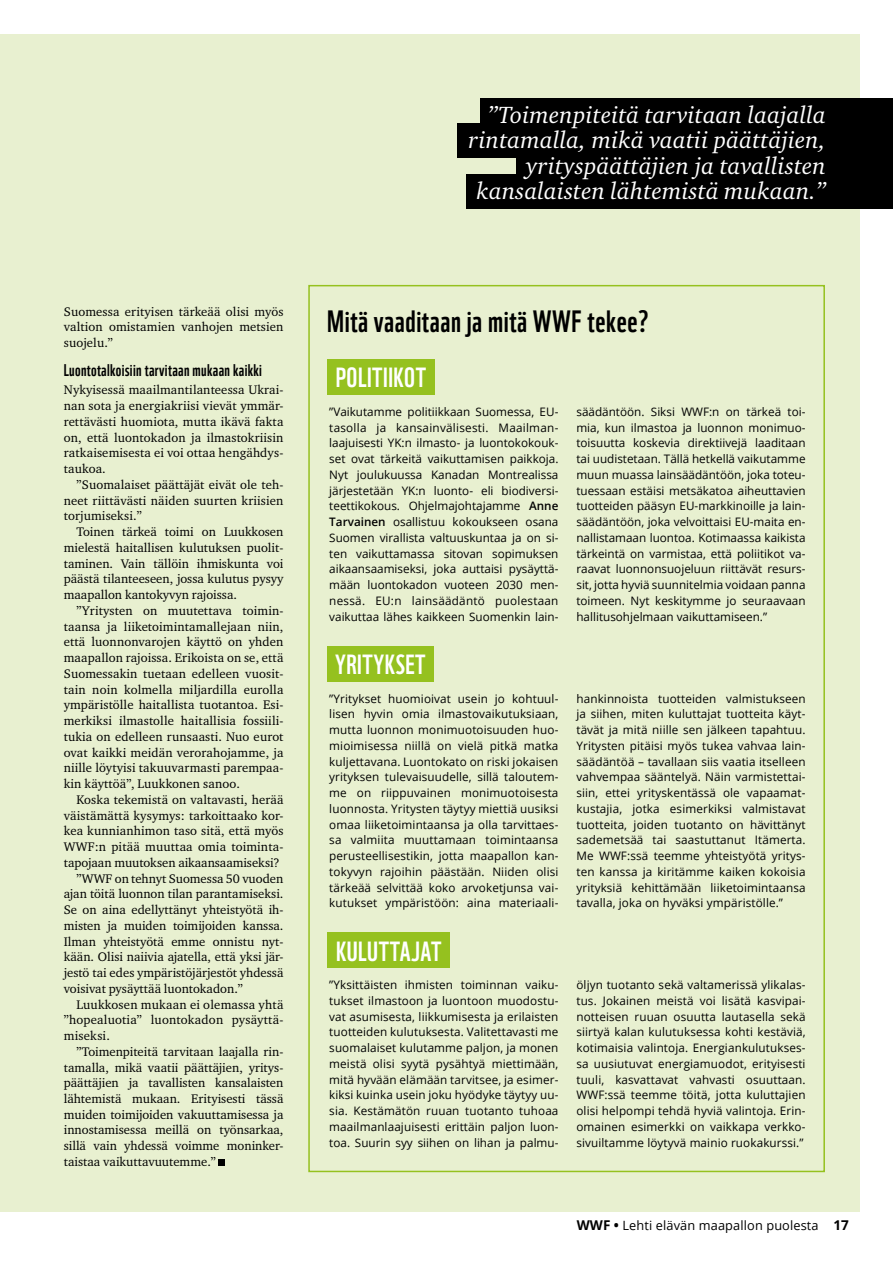
<style>
.page{position:relative;width:893px;height:1263px;background:#fff}
.page>*{position:absolute;margin:0;border:0;box-sizing:border-box;transform-origin:0 0}
.t1{font:30px "WWF";letter-spacing:.02em;color:#000}
.t2{font:27px "WWF";letter-spacing:.02em;color:#fff}
.t3{font:italic 24px/25.5px "Charter ITC Pro";letter-spacing:.01em;color:#fff;text-align:right}
.t4{font:16.5px "WWF";letter-spacing:.02em;color:#000}
.t5{font:12.75px/15.8px "Charter ITC Pro";color:#000;text-align:justify}
.t6{font:12.75px "Open Sans";letter-spacing:.01em;color:#000}
.t7{font:11.7px/15.8px "Open Sans";letter-spacing:.01em;color:#000;text-align:justify}
.s1{font-weight:600}
.s2{font-weight:700;font-size:13.5px}
</style>
<div class="page">
<div style="left:0;top:35px;width:859px;height:1177px;background:#e8f0d0"></div>
<svg style="left:219px;top:1160px;width:6px;height:6px"></svg>
<div style="left:467px;top:174px;width:426px;height:34px;background:#000"></div>
<div style="left:516px;top:151px;width:377px;height:34px;background:#000"></div>
<div style="left:458px;top:124px;width:435px;height:34px;background:#000"></div>
<div style="left:480px;top:98px;width:413px;height:34px;background:#000"></div>
<div style="left:327px;top:359px;width:108px;height:36px;background:#95c11f"></div>
<div style="left:327px;top:646px;width:106px;height:36px;background:#95c11f"></div>
<div style="left:327px;top:932px;width:123px;height:36px;background:#95c11f"></div>
<p class="t5" style="left:64px;top:303px;width:221px">Suomessa erityisen tärkeää olisi myös valtion omistamien vanhojen metsien suojelu.”</p>
<h3 class="t4" style="left:64px;top:357px;width:200px">Luontotalkoisiin tarvitaan mukaan kaikki</h3>
<p class="t5" style="left:64px;top:382px;width:221px">Nykyisessä maailmantilanteessa Ukrai&shy;nan sota ja energiakriisi vievät ymmär&shy;rettävästi huomiota, mutta ikävä fakta on, että luontokadon ja ilmastokriisin ratkaisemisesta ei voi ottaa hengähdys&shy;taukoa.</p>
<p class="t5" style="left:64px;top:476px;width:221px;text-indent:13px">”Suomalaiset päättäjät eivät ole teh&shy;neet riittävästi näiden suurten kriisien torjumiseksi.”</p>
<p class="t5" style="left:64px;top:524px;width:221px;text-indent:13px">Toinen tärkeä toimi on Luukkosen mielestä haitallisen kulutuksen puolit&shy;taminen. Vain tällöin ihmiskunta voi päästä tilanteeseen, jossa kulutus pysyy maapallon kantokyvyn rajoissa.</p>
<p class="t5" style="left:64px;top:602px;width:221px;text-indent:13px">”Yritysten on muutettava toimin&shy;taansa ja liiketoimintamallejaan niin, että luonnonvarojen käyttö on yhden maapallon rajoissa. Erikoista on se, että Suomessakin tuetaan edelleen vuosit&shy;tain noin kolmella miljardilla eurolla ympäristölle haitallista tuotantoa. Esi&shy;merkiksi ilmastolle haitallisia fossiili&shy;tukia on edelleen runsaasti. Nuo eurot ovat kaikki meidän verorahojamme, ja niille löytyisi takuuvarmasti parempaa&shy;kin käyttöä”, Luukkonen sanoo.</p>
<p class="t5" style="left:77px;top:791px;width:208px">Koska tekemistä on valtavasti, herää</p>
<p class="t5" style="left:64px;top:807px;width:221px">väistämättä kysymys: tarkoittaako kor-</p>
<p class="t5" style="left:64px;top:823px;width:221px">kea kunnianhimon taso sitä, että myös</p>
<p class="t5" style="left:64px;top:838px;width:221px">WWF:n pitää muuttaa omia toiminta-</p>
<p class="t5" style="left:64px;top:854px;width:217px">tapojaan muutoksen aikaansaamiseksi?</p>
<p class="t5" style="left:77px;top:870px;width:208px">”WWF on tehnyt Suomessa 50 vuoden</p>
<p class="t5" style="left:64px;top:886px;width:221px">ajan töitä luonnon tilan parantamiseksi.</p>
<p class="t5" style="left:64px;top:901px;width:221px">Se on aina edellyttänyt yhteistyötä ih-</p>
<p class="t5" style="left:64px;top:917px;width:221px">misten ja muiden toimijoiden kanssa.</p>
<p class="t5" style="left:64px;top:933px;width:221px">Ilman yhteistyötä emme onnistu nyt-</p>
<p class="t5" style="left:64px;top:949px;width:221px">kään. Olisi naiivia ajatella, että yksi jär-</p>
<p class="t5" style="left:64px;top:964px;width:221px">jestö tai edes ympäristöjärjestöt yhdessä</p>
<p class="t5" style="left:64px;top:980px;width:181px">voisivat pysäyttää luontokadon.”</p>
<p class="t5" style="left:77px;top:996px;width:208px">Luukkosen mukaan ei olemassa yhtä</p>
<p class="t5" style="left:64px;top:1012px;width:221px">”hopealuotia” luontokadon pysäyttä-</p>
<p class="t5" style="left:64px;top:1027px;width:48px">miseksi.</p>
<p class="t5" style="left:77px;top:1043px;width:208px">”Toimenpiteitä tarvitaan laajalla rin-</p>
<p class="t5" style="left:64px;top:1059px;width:221px">tamalla, mikä vaatii päättäjien, yritys-</p>
<p class="t5" style="left:64px;top:1075px;width:221px">päättäjien ja tavallisten kansalaisten</p>
<p class="t5" style="left:64px;top:1090px;width:221px">lähtemistä mukaan. Erityisesti tässä</p>
<p class="t5" style="left:64px;top:1106px;width:221px">muiden toimijoiden vakuuttamisessa ja</p>
<p class="t5" style="left:64px;top:1122px;width:221px">innostamisessa meillä on työnsarkaa,</p>
<p class="t5" style="left:64px;top:1138px;width:221px">sillä vain yhdessä voimme moninker-</p>
<p class="t5" style="left:64px;top:1153px;width:154px">taistaa vaikuttavuutemme.”</p>
<h3 class="t3" style="left:468px;top:101px;width:359px">”Toimenpiteitä tarvitaan laajalla rintamalla, mikä vaatii päättäjien, yrityspäättäjien ja tavallisten kansalaisten lähtemistä mukaan.”</h3>
<h1 class="t1" style="left:327px;top:298px;width:323px">Mitä vaaditaan ja mitä WWF tekee?</h1>
<h2 class="t2" style="left:336px;top:356px;width:92px">POLITIIKOT</h2>
<p class="t7" style="left:329px;top:403px;width:231px">”Vaikutamme politiikkaan Suomessa, EU&shy;tasolla ja kansainvälisesti. Maailman&shy;laajuisesti YK:n ilmasto- ja luontokokouk&shy;set ovat tärkeitä vaikuttamisen paikkoja.<br>Nyt joulukuussa Kanadan Montrealissa järjestetään YK:n luonto- eli biodiversi&shy;teettikokous. Ohjelmajohtajamme <span class="s1">Anne Tarvainen</span> osallistuu kokoukseen osana Suomen virallista valtuuskuntaa ja on si&shy;ten vaikuttamassa sitovan sopimuksen aikaansaamiseksi, joka auttaisi pysäyttä&shy;mään luontokadon vuoteen 2030 men&shy;nessä. EU:n lainsäädäntö puolestaan vaikuttaa lähes kaikkeen Suomenkin lain-</p>
<p class="t7" style="left:576px;top:403px;width:231px">säädäntöön. Siksi WWF:n on tärkeä toi&shy;mia, kun ilmastoa ja luonnon monimuo&shy;toisuutta koskevia direktiivejä laaditaan tai uudistetaan. Tällä hetkellä vaikutamme muun muassa lainsäädäntöön, joka toteu&shy;tuessaan estäisi metsäkatoa aiheuttavien tuotteiden pääsyn EU-markkinoille ja lain&shy;säädäntöön, joka velvoittaisi EU-maita en&shy;nallistamaan luontoa. Kotimaassa kaikista tärkeintä on varmistaa, että poliitikot va&shy;raavat luonnonsuojeluun riittävät resurs&shy;sit, jotta hyviä suunnitelmia voidaan panna toimeen. Nyt keskitymme jo seuraavaan hallitusohjelmaan vaikuttamiseen.”</p>
<h2 class="t2" style="left:335px;top:644px;width:92px">YRITYKSET</h2>
<p class="t7" style="left:329px;top:690px;width:231px">”Yritykset huomioivat usein jo kohtuul&shy;lisen hyvin omia ilmastovaikutuksiaan, mutta luonnon monimuotoisuuden huo&shy;mioimisessa niillä on vielä pitkä matka kuljettavana. Luontokato on riski jokaisen yrityksen tulevaisuudelle, sillä taloutem&shy;me on riippuvainen monimuotoisesta luonnosta. Yritysten täytyy miettiä uusiksi omaa liiketoimintaansa ja olla tarvittaes&shy;sa valmiita muuttamaan toimintaansa perusteellisestikin, jotta maapallon kan&shy;tokyvyn rajoihin päästään. Niiden olisi tärkeää selvittää koko arvoketjunsa vai&shy;kutukset ympäristöön: aina materiaali-</p>
<p class="t7" style="left:576px;top:690px;width:231px">hankinnoista tuotteiden valmistukseen ja siihen, miten kuluttajat tuotteita käyt&shy;tävät ja mitä niille sen jälkeen tapahtuu.<br>Yritysten pitäisi myös tukea vahvaa lain&shy;säädäntöä – tavallaan siis vaatia itselleen vahvempaa sääntelyä. Näin varmistettai&shy;siin, ettei yrityskentässä ole vapaamat&shy;kustajia, jotka esimerkiksi valmistavat tuotteita, joiden tuotanto on hävittänyt sademetsää tai saastuttanut Itämerta.<br>Me WWF:ssä teemme yhteistyötä yritys&shy;ten kanssa ja kiritämme kaiken kokoisia yrityksiä kehittämään liiketoimintaansa tavalla, joka on hyväksi ympäristölle.”</p>
<h2 class="t2" style="left:336px;top:930px;width:107px">KULUTTAJAT</h2>
<p class="t7" style="left:329px;top:977px;width:231px">”Yksittäisten ihmisten toiminnan vaiku&shy;tukset ilmastoon ja luontoon muodostu&shy;vat asumisesta, liikkumisesta ja erilaisten tuotteiden kulutuksesta. Valitettavasti me suomalaiset kulutamme paljon, ja monen meistä olisi syytä pysähtyä miettimään, mitä hyvään elämään tarvitsee, ja esimer&shy;kiksi kuinka usein joku hyödyke täytyy uu&shy;sia. Kestämätön ruuan tuotanto tuhoaa maailmanlaajuisesti erittäin paljon luon&shy;toa. Suurin syy siihen on lihan ja palmu-</p>
<p class="t7" style="left:576px;top:977px;width:231px">öljyn tuotanto sekä valtamerissä ylikalas&shy;tus. Jokainen meistä voi lisätä kasvipai&shy;notteisen ruuan osuutta lautasella sekä siirtyä kalan kulutuksessa kohti kestäviä, kotimaisia valintoja. Energiankulutukses&shy;sa uusiutuvat energiamuodot, erityisesti tuuli, kasvattavat vahvasti osuuttaan.<br>WWF:ssä teemme töitä, jotta kuluttajien olisi helpompi tehdä hyviä valintoja. Erin&shy;omainen esimerkki on vaikkapa verkko&shy;sivuiltamme löytyvä mainio ruokakurssi.”</p>
<p class="t6" style="left:577px;top:1217px;width:273px"><span class="s2">WWF •</span> Lehti elävän maapallon puolesta <span class="s2">17</span></p>
</div>
